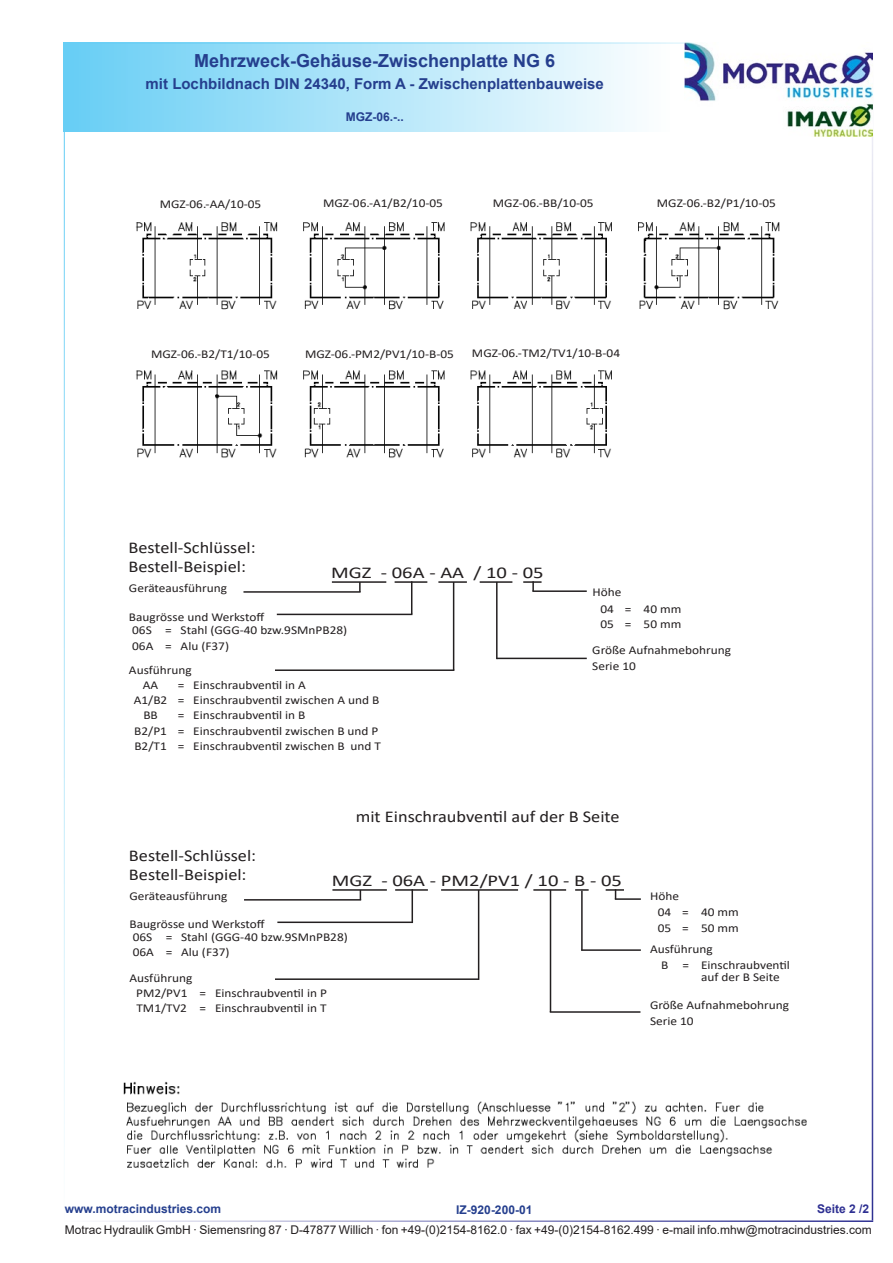
<style>
.page{position:relative;width:893px;height:1263px;background:#fff}
.page>*{position:absolute;margin:0;border:0;box-sizing:border-box;transform-origin:0 0}
.t1{font:700 18px "Arial";color:#253f8e}
.t2{font:16.5px/19.2px "Calibri";color:#231f20;scale:1.11 1}
.t3{font:16.5px "Calibri";color:#231f20;scale:1.25 1}
.t4{font:700 15px "Arial";color:#253f8e}
.t5{font:12px/15.5px "Calibri";color:#231f20;scale:1.11 1}
.t6{font:12px "Arial";color:#231f20}
.t7{font:700 12px "Arial";color:#253f8e}
.t8{font:700 12px "Arial";color:#2e3092}
</style>
<div class="page">
<div style="left:64px;top:43px;width:606px;height:89px;background:linear-gradient(to right,#66cef5,#fdfefe)"></div>
<hr style="left:64px;top:43px;width:808px;height:1px;background:#67cef5">
<hr style="left:64px;top:1220px;width:809px;height:2px;background:#2e3092">
<hr style="left:64px;top:43px;width:1px;height:1177px;background:#67cef5">
<hr style="left:872px;top:43px;width:1px;height:1177px;background:#2e3092">
<img style="left:685px;top:43px;width:187px;height:93px">
<img style="left:136px;top:222px;width:644px;height:236px">
<img style="left:123px;top:1081px;width:684px;height:87px">
<hr style="left:332px;top:581px;width:54px;height:2px;background:#231f20">
<hr style="left:395px;top:581px;width:32px;height:2px;background:#231f20">
<hr style="left:438px;top:581px;width:29px;height:2px;background:#231f20">
<svg style="left:359px;top:582px;width:2px;height:9px"></svg>
<hr style="left:411px;top:581px;width:1px;height:33px;background:#231f20">
<hr style="left:453px;top:582px;width:1px;height:88px;background:#231f20">
<svg style="left:523px;top:581px;width:19px;height:9px"></svg>
<hr style="left:243px;top:591px;width:118px;height:2px;background:#231f20">
<hr style="left:277px;top:614px;width:135px;height:1px;background:#231f20">
<hr style="left:532px;top:590px;width:55px;height:2px;background:#231f20">
<hr style="left:232px;top:669px;width:222px;height:2px;background:#231f20">
<hr style="left:480px;top:581px;width:32px;height:2px;background:#231f20">
<hr style="left:496px;top:582px;width:2px;height:77px;background:#231f20">
<hr style="left:497px;top:658px;width:90px;height:1px;background:#231f20">
<div style="left:129px;top:663px;width:146px;height:13px;background:#fff"></div>
<hr style="left:332px;top:889px;width:55px;height:2px;background:#231f20">
<hr style="left:395px;top:889px;width:33px;height:2px;background:#231f20">
<hr style="left:441px;top:889px;width:77px;height:2px;background:#231f20">
<svg style="left:575px;top:889px;width:14px;height:2px"></svg>
<hr style="left:412px;top:889px;width:1px;height:33px;background:#231f20">
<hr style="left:478px;top:890px;width:1px;height:90px;background:#231f20">
<hr style="left:581px;top:891px;width:2px;height:59px;background:#231f20">
<svg style="left:606px;top:889px;width:18px;height:10px"></svg>
<hr style="left:244px;top:899px;width:117px;height:1px;background:#231f20">
<hr style="left:277px;top:921px;width:136px;height:2px;background:#231f20">
<hr style="left:615px;top:898px;width:26px;height:2px;background:#231f20">
<hr style="left:581px;top:949px;width:60px;height:2px;background:#231f20">
<hr style="left:233px;top:978px;width:246px;height:2px;background:#231f20">
<hr style="left:533px;top:889px;width:33px;height:2px;background:#231f20">
<hr style="left:550px;top:890px;width:1px;height:122px;background:#231f20">
<hr style="left:550px;top:1011px;width:90px;height:2px;background:#231f20">
<div style="left:130px;top:971px;width:145px;height:13px;background:#fff"></div>
<div style="left:136px;top:342px;width:146px;height:22px;background:#fff"></div>
<div style="left:302px;top:342px;width:160px;height:23px;background:#fff"></div>
<div style="left:469px;top:341px;width:160px;height:23px;background:#fff"></div>
<h1 class="t1" style="left:194px;top:48px;width:363px">Mehrzweck-Gehäuse-Zwischenplatte NG 6</h1>
<p class="t4" style="left:146px;top:73px;width:460px">mit Lochbildnach DIN 24340, Form A - Zwischenplattenbauweise</p>
<p class="t7" style="left:346px;top:108px;width:60px">MGZ-06.-..</p>
<p class="t5" style="left:160px;top:196px;width:93px">MGZ-06.-AA/10-05</p>
<p class="t5" style="left:323px;top:195px;width:109px">MGZ-06.-A1/B2/10-05</p>
<p class="t5" style="left:493px;top:195px;width:92px">MGZ-06.-BB/10-05</p>
<p class="t5" style="left:657px;top:195px;width:109px">MGZ-06.-B2/P1/10-05</p>
<p class="t6" style="left:191px;top:197px;width:5px">.</p>
<p class="t5" style="left:151px;top:346px;width:108px">MGZ-06.-B2/T1/10-05</p>
<p class="t5" style="left:305px;top:346px;width:136px">MGZ-06.-PM2/PV1/10-B-05</p>
<p class="t5" style="left:472px;top:345px;width:135px">MGZ-06.-TM2/TV1/10-B-04</p>
<p class="t6" style="left:522px;top:342px;width:5px">.</p>
<p class="t6" style="left:355px;top:344px;width:5px">.</p>
<p class="t6" style="left:191px;top:345px;width:5px">.</p>
<h2 class="t2" style="left:128px;top:538px;width:116px">Bestell-Schlüssel:<br>Bestell-Beispiel:</h2>
<p class="t5" style="left:129px;top:580px;width:90px">Geräteausführung</p>
<p class="t5" style="left:129px;top:609px;width:123px">Baugrösse und Werkstoff</p>
<h2 class="t3" style="left:331px;top:561px;width:171px">MGZ - 06A - AA / 10 - 05</h2>
<p class="t5" style="left:132px;top:622px;width:195px">06S = Stahl (GGG-40 bzw.9SMnPB28)<br>06A = Alu (F37)</p>
<p class="t5" style="left:129px;top:662px;width:58px">Ausführung</p>
<p class="t5" style="left:143px;top:677px;width:15px">AA</p>
<p class="t5" style="left:178px;top:677px;width:117px">= Einschraubventil in A</p>
<p class="t5" style="left:134px;top:692px;width:223px">A1/B2 = Einschraubventil zwischen A und B</p>
<p class="t5" style="left:143px;top:707px;width:15px">BB</p>
<p class="t5" style="left:134px;top:707px;width:224px;text-indent:44px">= Einschraubventil in B<br>B2/P1 = Einschraubventil zwischen B und P<br>B2/T1 = Einschraubventil zwischen B und T</p>
<p class="t5" style="left:600px;top:584px;width:74px;text-indent:-8px">Höhe<br>04 = 40 mm<br>05 = 50 mm</p>
<p class="t5" style="left:592px;top:642px;width:127px;line-height:16.2px">Größe Aufnahmebohrung<br>Serie 10</p>
<h2 class="t2" style="left:129px;top:845px;width:116px">Bestell-Schlüssel:<br>Bestell-Beispiel:</h2>
<p class="t5" style="left:130px;top:888px;width:90px">Geräteausführung</p>
<p class="t5" style="left:130px;top:916px;width:123px">Baugrösse und Werkstoff</p>
<h2 class="t2" style="left:356px;top:807px;width:239px">mit Einschraubventil auf der B Seite</h2>
<h2 class="t3" style="left:332px;top:869px;width:234px">MGZ - 06A - PM2/PV1 / 10 - B - 05</h2>
<p class="t5" style="left:133px;top:929px;width:195px">06S = Stahl (GGG-40 bzw.9SMnPB28)<br>06A = Alu (F37)</p>
<p class="t5" style="left:130px;top:970px;width:58px">Ausführung</p>
<p class="t5" style="left:136px;top:984px;width:173px">PM2/PV1 = Einschraubventil in P<br>TM1/TV2 = Einschraubventil in T</p>
<p class="t5" style="left:658px;top:888px;width:74px;text-indent:-8px">Höhe<br>04 = 40 mm<br>05 = 50 mm</p>
<p class="t5" style="left:661px;top:941px;width:118px;line-height:16.2px;text-indent:-11px">Ausführung<br>B = Einschraubventil</p>
<p class="t5" style="left:701px;top:969px;width:72px">auf der B Seite</p>
<p class="t5" style="left:650px;top:996px;width:127px;line-height:16.2px">Größe Aufnahmebohrung<br>Serie 10</p>
<p class="t7" style="left:65px;top:1201px;width:158px">www.motracindustries.com</p>
<p class="t8" style="left:817px;top:1201px;width:54px">Seite 2 /2</p>
<p class="t6" style="left:65px;top:1221px;width:808px">Motrac Hydraulik GmbH · Siemensring 87 · D-47877 Willich · fon +49-(0)2154-8162.0 · fax +49-(0)2154-8162.499 · e-mail info.mhw@motracindustries.com</p>
<p class="t7" style="left:456px;top:1202px;width:78px">IZ-920-200-01</p>
</div>
